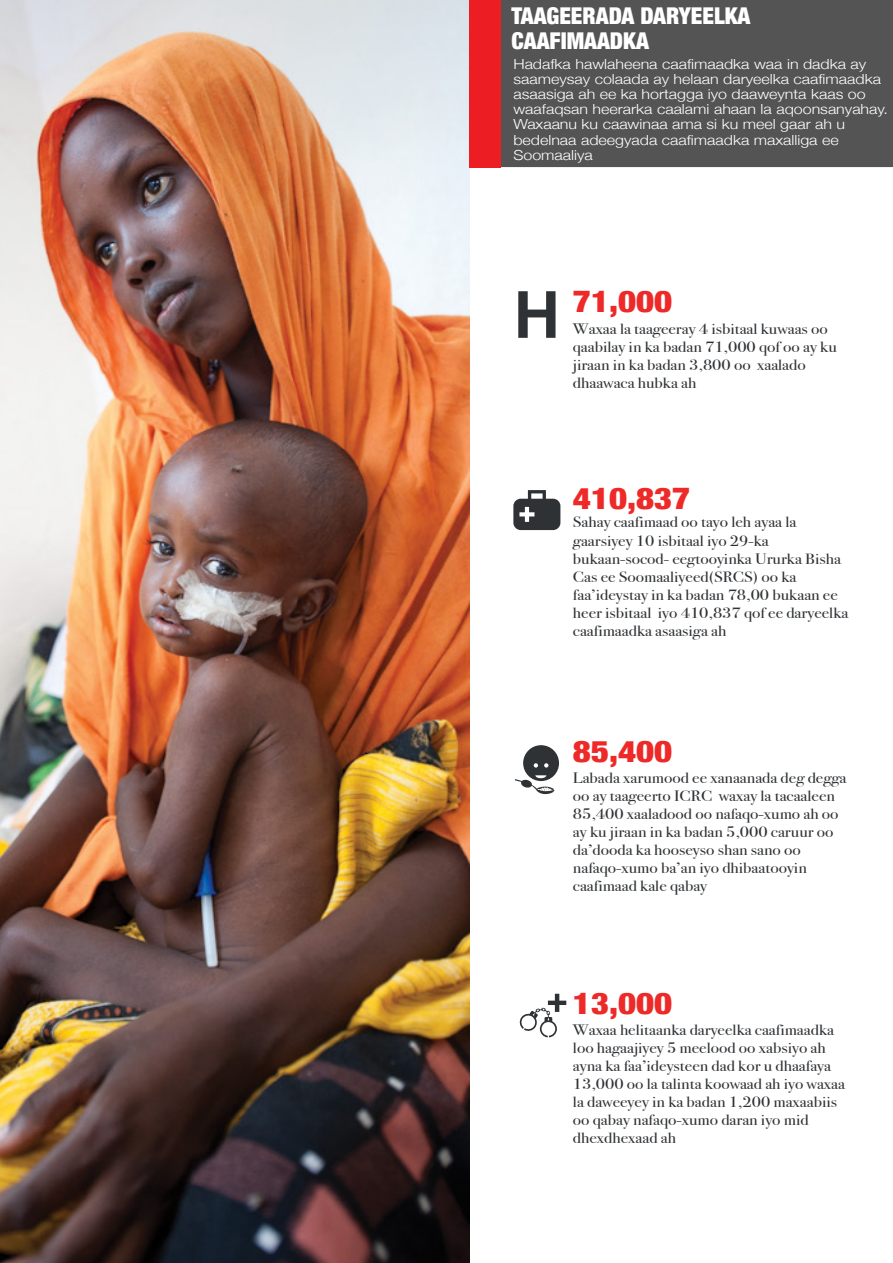
<style>
.page{position:relative;width:893px;height:1263px;background:#fff}
.page>*{position:absolute;margin:0;border:0;box-sizing:border-box;transform-origin:0 0}
.t1{font:900 condensed 30.15px "Helvetica Neue";color:#ee2a29;scale:1.15 1}
.t2{font:900 condensed 23.1px/24.8px "Helvetica Neue";color:#fff}
.t3{font:15px/18px "Bodoni Svty Two ITCTT";color:#2f3235;scale:1.15 1}
.t4{font:300 13.95px/15.1px "Helvetica Neue";color:#fff;scale:1.15 1}
</style>
<div class="page">
<img style="left:0;top:0;width:470px;height:1263px">
<div style="left:477px;top:0;width:416px;height:167px;background:#545454"></div>
<div style="left:470px;top:0;width:31px;height:167px;background:#ed1d24"></div>
<svg style="left:513px;top:490px;width:47px;height:40px"></svg>
<svg style="left:518px;top:291px;width:37px;height:47px"></svg>
<svg style="left:515px;top:745px;width:44px;height:49px"></svg>
<svg style="left:519px;top:994px;width:47px;height:43px"></svg>
<hr style="left:892px;top:897px;width:1px;height:157px;background:#ed1d24">
<h2 class="t2" style="left:511px;top:3px;width:240px">TAAGEERADA DARYEELKA<br>CAAFIMAADKA</h2>
<p class="t4" style="left:513px;top:55px;width:327px">Hadafka hawlaheena caafimaadka waa in dadka ay saameysay colaada ay helaan daryeelka caafimaadka asaasiga ah ee ka hortagga iyo daaweynta kaas oo waafaqsan heerarka caalami ahaan la aqoonsanyahay.<br>Waxaanu ku caawinaa ama si ku meel gaar ah u bedelnaa adeegyada caafimaadka maxalliga ee Soomaaliya</p>
<h1 class="t1" style="left:573px;top:276px;width:88px">71,000</h1>
<p class="t3" style="left:573px;top:318px;width:231px">Waxaa la taageeray 4 isbitaal kuwaas oo qaabilay in ka badan 71,000 qof oo ay ku jiraan in ka badan 3,800 oo xaalado dhaawaca hubka ah</p>
<h1 class="t1" style="left:573px;top:473px;width:104px">410,837</h1>
<p class="t3" style="left:573px;top:512px;width:241px">Sahay caafimaad oo tayo leh ayaa la gaarsiyey 10 isbitaal iyo 29-ka bukaan-socod- eegtooyinka Ururka Bisha Cas ee Soomaaliyeed(SRCS) oo ka faa’ideystay in ka badan 78,00 bukaan ee heer isbitaal iyo 410,837 qof ee daryeelka caafimaadka asaasiga ah</p>
<h1 class="t1" style="left:573px;top:727px;width:88px">85,400</h1>
<p class="t3" style="left:573px;top:767px;width:239px">Labada xarumood ee xanaanada deg degga oo ay taageerto ICRC waxay la tacaaleen 85,400 xaaladood oo nafaqo-xumo ah oo ay ku jiraan in ka badan 5,000 caruur oo da’dooda ka hooseyso shan sano oo nafaqo-xumo ba’an iyo dhibaatooyin caafimaad kale qabay</p>
<h1 class="t1" style="left:573px;top:979px;width:88px">13,000</h1>
<p class="t3" style="left:573px;top:1019px;width:238px">Waxaa helitaanka daryeelka caafimaadka loo hagaajiyey 5 meelood oo xabsiyo ah ayna ka faa’ideysteen dad kor u dhaafaya 13,000 oo la talinta koowaad ah iyo waxaa la daweeyey in ka badan 1,200 maxaabiis oo qabay nafaqo-xumo daran iyo mid dhexdhexaad ah</p>
</div>
